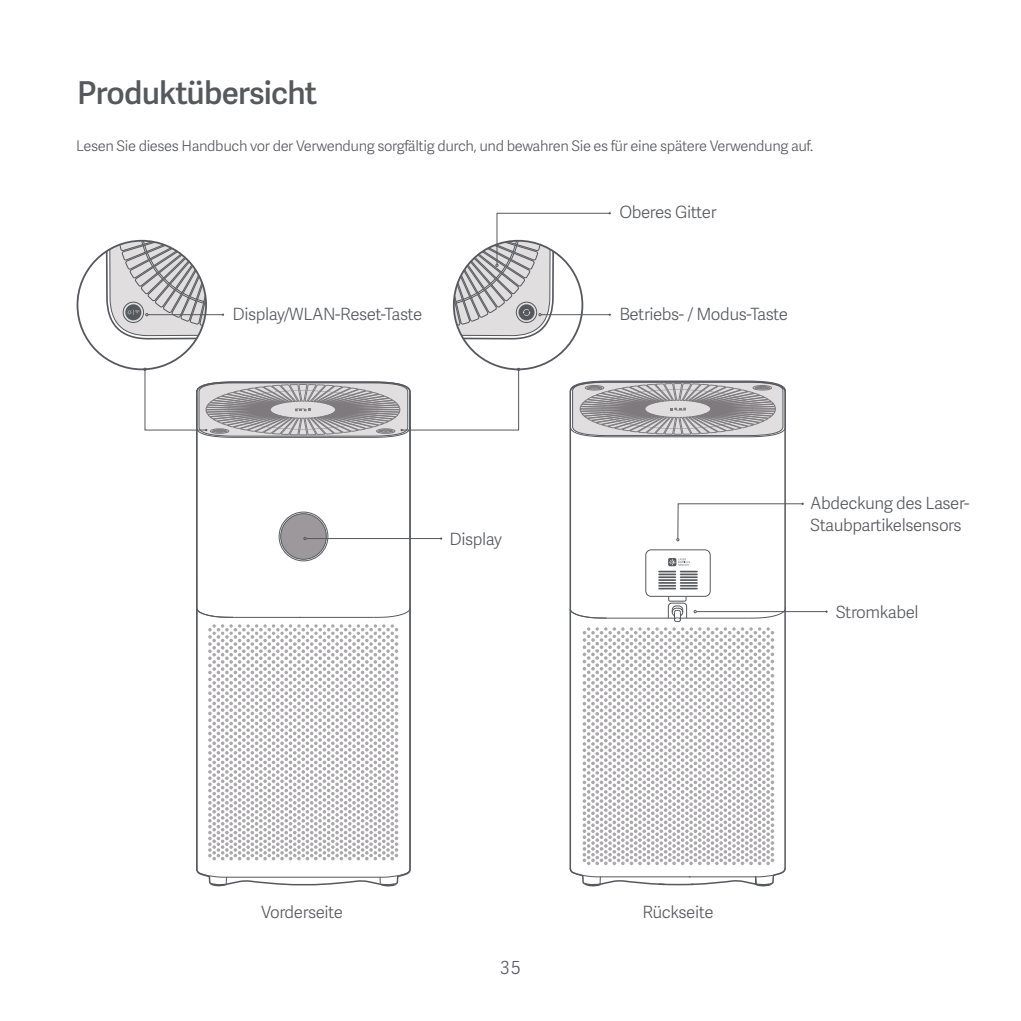
<style>
.page{position:relative;width:1021px;height:1021px;background:#fff}
.page>*{position:absolute;margin:0;border:0;box-sizing:border-box;transform-origin:0 0}
.t1{font:31.5px "Adelle Sans Sb";letter-spacing:-.025em;color:#55585d}
.t2{font:18px "Adelle Sans Lt";color:#55585d}
.t3{font:16.88px/22.5px "Adelle Sans Lt";letter-spacing:-.025em;color:#55585d}
.t4{font:14.62px "Adelle Sans Lt";letter-spacing:-.025em;color:#55585d}
</style>
<div class="page">
<svg style="left:210px;top:878px;width:17px;height:9px"></svg>
<svg style="left:379px;top:878px;width:17px;height:9px"></svg>
<svg style="left:196px;top:440px;width:215px;height:438px"></svg>
<svg style="left:208px;top:624px;width:190px;height:236px"></svg>
<hr style="left:233px;top:617px;width:67px;height:1px;background:#55585d">
<hr style="left:299px;top:617px;width:74px;height:1px;background:#55585d">
<svg style="left:196px;top:607px;width:38px;height:11px"></svg>
<svg style="left:372px;top:607px;width:39px;height:11px"></svg>
<div style="left:279px;top:512px;width:49px;height:49px;border:1px solid #55585d;border-radius:50%"></div>
<div style="left:281px;top:513px;width:45px;height:46px;background:#9c989b;border-radius:50%"></div>
<div style="left:280px;top:513px;width:47px;height:46px;border:1px solid #55585d;border-radius:50%"></div>
<hr style="left:306px;top:538px;width:135px;height:1px;background:#56595d">
<hr style="left:696px;top:611px;width:130px;height:1px;background:#56595d">
<svg style="left:569px;top:440px;width:217px;height:155px"></svg>
<svg style="left:569px;top:595px;width:217px;height:292px"></svg>
<div style="left:645px;top:549px;width:65px;height:48px;border:1px solid #55585d;border-radius:5px"></div>
<svg style="left:659px;top:558px;width:38px;height:31px"></svg>
<svg style="left:676px;top:502px;width:127px;height:39px"></svg>
<svg style="left:77px;top:212px;width:709px;height:228px"></svg>
<h1 class="t1" style="left:77px;top:70px;width:241px">Produktübersicht</h1>
<p class="t4" style="left:76px;top:135px;width:738px">Lesen Sie dieses Handbuch vor der Verwendung sorgfältig durch, und bewahren Sie es für eine spätere Verwendung auf.</p>
<p class="t3" style="left:619px;top:200px;width:99px">Oberes Gitter</p>
<p class="t3" style="left:232px;top:302px;width:191px">Display/WLAN-Reset-Taste</p>
<p class="t3" style="left:619px;top:302px;width:170px">Betriebs- / Modus-Taste</p>
<p class="t3" style="left:449px;top:527px;width:54px">Display</p>
<p class="t3" style="left:810px;top:491px;width:161px">Abdeckung des Laser-<br>Staubpartikelsensors</p>
<p class="t3" style="left:835px;top:599px;width:84px">Stromkabel</p>
<p class="t3" style="left:261px;top:900px;width:83px">Vorderseite</p>
<p class="t3" style="left:642px;top:900px;width:73px">Rückseite</p>
<p class="t2" style="left:500px;top:955px;width:22px">35</p>
</div>
